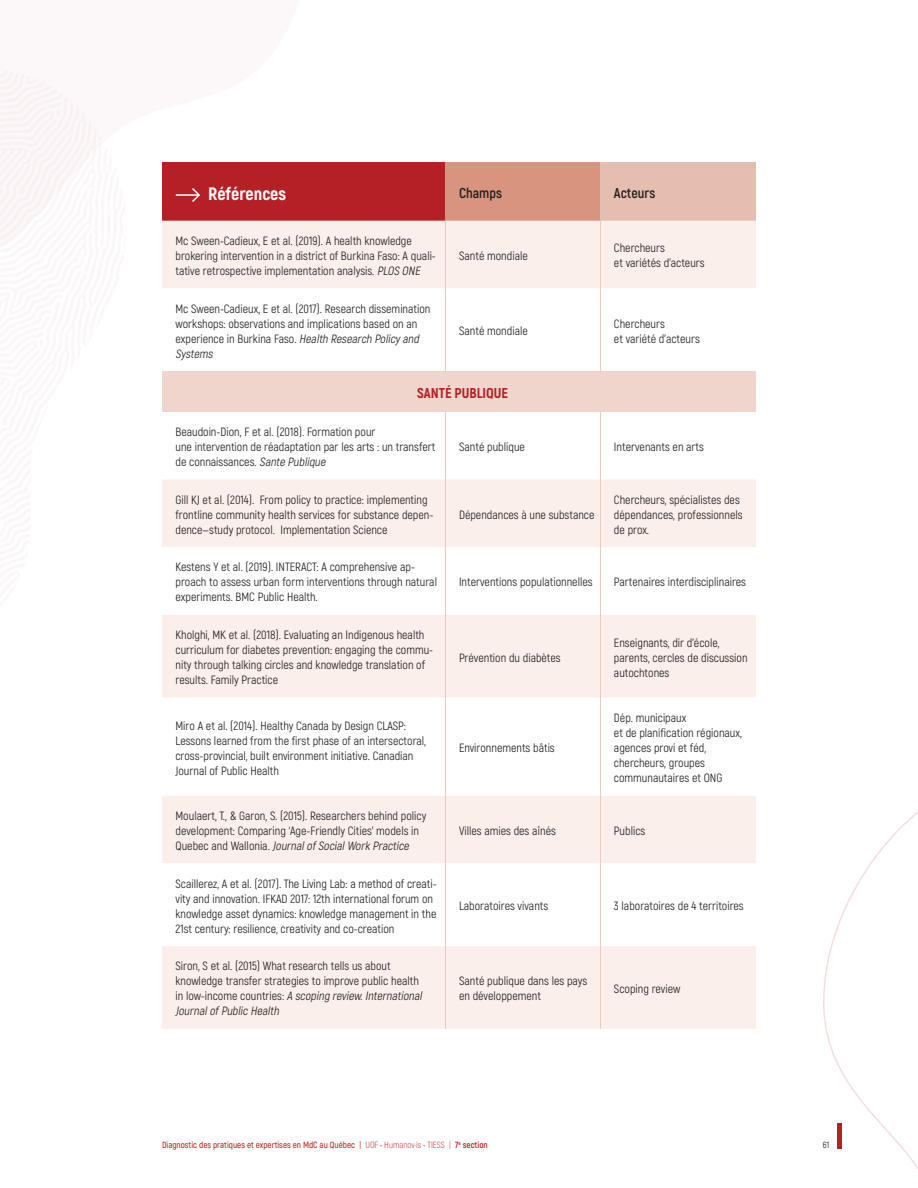
<style>
.page{position:relative;width:918px;height:1188px;background:#fff}
.page>*{position:absolute;margin:0;border:0;box-sizing:border-box;transform-origin:0 0}
.t1{font:800 18px "Akrobat";color:#fff}
.t2{font:700 14.25px "Akrobat";color:#231f20}
.t3{font:800 14.25px "Akrobat";color:#b52025}
.t4{font:12px/15px "Akrobat";color:#231f20}
.t5{font:600 9px "Akrobat";color:#b52025}
.t6{font:9px "Akrobat";color:#231f20}
.s1{font-style:italic}
.s2{font-weight:400}
.s3{font-weight:300}
.s4{font-weight:700}
</style>
<div class="page">
<svg style="left:823px;top:811px;width:95px;height:359px"></svg>
<div style="left:162px;top:162px;width:284px;height:59px;background:#b52025"></div>
<div style="left:446px;top:162px;width:154px;height:59px;background:#d8947f"></div>
<div style="left:600px;top:162px;width:156px;height:59px;background:#e6beaf"></div>
<div style="left:162px;top:221px;width:594px;height:808px;background:#faefeb"></div>
<svg style="left:162px;top:288px;width:594px;height:658px"></svg>
<div style="left:162px;top:371px;width:594px;height:41px;background:#efd5cb"></div>
<hr style="left:445px;top:221px;width:1px;height:67px;background:#eacabd">
<hr style="left:600px;top:221px;width:1px;height:67px;background:#eacabd">
<hr style="left:445px;top:288px;width:1px;height:83px;background:#eacabd">
<hr style="left:600px;top:288px;width:1px;height:83px;background:#eacabd">
<hr style="left:445px;top:412px;width:1px;height:67px;background:#eacabd">
<hr style="left:600px;top:412px;width:1px;height:67px;background:#eacabd">
<hr style="left:445px;top:479px;width:1px;height:68px;background:#eacabd">
<hr style="left:600px;top:479px;width:1px;height:68px;background:#eacabd">
<hr style="left:445px;top:547px;width:1px;height:68px;background:#eacabd">
<hr style="left:600px;top:547px;width:1px;height:68px;background:#eacabd">
<hr style="left:445px;top:615px;width:1px;height:83px;background:#eacabd">
<hr style="left:600px;top:615px;width:1px;height:83px;background:#eacabd">
<hr style="left:445px;top:698px;width:1px;height:98px;background:#eacabd">
<hr style="left:600px;top:698px;width:1px;height:98px;background:#eacabd">
<hr style="left:445px;top:796px;width:1px;height:67px;background:#eacabd">
<hr style="left:600px;top:796px;width:1px;height:67px;background:#eacabd">
<hr style="left:445px;top:863px;width:1px;height:83px;background:#eacabd">
<hr style="left:600px;top:863px;width:1px;height:83px;background:#eacabd">
<hr style="left:445px;top:946px;width:1px;height:83px;background:#eacabd">
<hr style="left:600px;top:946px;width:1px;height:83px;background:#eacabd">
<hr style="left:176px;top:194px;width:22px;height:2px;background:#fff">
<svg style="left:191px;top:188px;width:9px;height:14px"></svg>
<h1 class="t1" style="left:208px;top:183px;width:79px">Références</h1>
<p class="t2" style="left:459px;top:184px;width:44px">Champs</p>
<p class="t2" style="left:614px;top:184px;width:43px">Acteurs</p>
<p class="t4" style="left:176px;top:233px;width:262px">Mc Sween-Cadieux, E et al. (2019). A health knowledge brokering intervention in a district of Burkina Faso: A quali&shy;tative retrospective implementation analysis. <span class="s1">PLOS ONE</span></p>
<p class="t4" style="left:459px;top:248px;width:70px">Santé mondiale</p>
<p class="t4" style="left:614px;top:241px;width:92px">Chercheurs<br>et variétés d’acteurs</p>
<p class="t4" style="left:176px;top:301px;width:256px">Mc Sween-Cadieux, E et al. (2017). Research dissemination workshops: observations and implications based on an experience in Burkina Faso. <span class="s1">Health Research Policyand Systems</span></p>
<p class="t4" style="left:459px;top:324px;width:70px">Santé mondiale</p>
<p class="t4" style="left:614px;top:316px;width:87px">Chercheurs<br>et variété d’acteurs</p>
<p class="t3" style="left:417px;top:384px;width:92px">SANTÉ PUBLIQUE</p>
<p class="t4" style="left:176px;top:424px;width:261px">Beaudoin-Dion, F et al. (2018). Formation pour<br>une intervention de réadaptation par les arts : un transfert de connaissances. <span class="s1">Sante Publique</span></p>
<p class="t4" style="left:459px;top:439px;width:67px">Santé publique</p>
<p class="t4" style="left:614px;top:439px;width:92px">Intervenants en arts</p>
<p class="t4" style="left:176px;top:492px;width:259px">Gill KJ et al. (2014). From policy to practice: implementing frontline community health services for substance depen&shy;dence—study protocol. Implementation Science</p>
<p class="t4" style="left:176px;top:560px;width:263px">Kestens Y et al. (2019). INTERACT: A comprehensive ap&shy;proach to assess urban form interventions through natural experiments. BMC Public Health.</p>
<p class="t4" style="left:176px;top:628px;width:259px">Kholghi, MK et al. (2018). Evaluating an Indigenous health curriculum for diabetes prevention: engaging the commu&shy;nity through talking circles and knowledge translation of results. Family Practice</p>
<p class="t4" style="left:176px;top:718px;width:252px">Miro A et al. (2014). Healthy Canada by Design CLASP:<br>Lessons learned from the first phase of an intersectoral, cross-provincial, built environment initiative. Canadian Journal of Public Health</p>
<p class="t4" style="left:176px;top:808px;width:252px">Moulaert, T., &amp; Garon, S. (2015). Researchers behind policy development: Comparing ‘Age-Friendly Cities’ models in<br>Q u e b e c a n d Wa l l o n i a . <span class="s1">JournalofSocialWork Practice</span></p>
<p class="t4" style="left:176px;top:876px;width:263px">Scaillerez, A et al. (2017). The Living Lab: a method of creati&shy;vity and innovation. IFKAD 2017: 12th international forum on knowledge asset dynamics: knowledge management in the 21st century: resilience, creativity and co-creation</p>
<p class="t4" style="left:176px;top:959px;width:250px">Siron, S et al. (2015) What research tells us about knowledge transfer strategies to improve public health<br>i n l ow - i n c o m e c o u n t r i e s : <span class="s1">A scoping review.International JournalofPublic Health</span></p>
<p class="t4" style="left:459px;top:507px;width:137px">Dépendances à une substance</p>
<p class="t4" style="left:614px;top:492px;width:130px">Chercheurs, spécialistes des dépendances, professionnels de prox.</p>
<p class="t4" style="left:459px;top:575px;width:135px">Interventions populationnelles</p>
<p class="t4" style="left:614px;top:575px;width:134px">Partenaires interdisciplinaires</p>
<p class="t4" style="left:459px;top:650px;width:103px">Prévention du diabètes</p>
<p class="t4" style="left:459px;top:740px;width:97px">Environnements bâtis</p>
<p class="t4" style="left:614px;top:635px;width:135px">Enseignants, dir d’école, parents, cercles de discussion autochtones</p>
<p class="t4" style="left:614px;top:710px;width:129px">Dép. municipaux<br>et de planification régionaux, agences provi et féd, chercheurs, groupes communautaires et ONG</p>
<p class="t4" style="left:459px;top:823px;width:99px">Villes amies des aînés</p>
<p class="t4" style="left:614px;top:823px;width:33px">Publics</p>
<p class="t4" style="left:459px;top:898px;width:91px">Laboratoires vivants</p>
<p class="t4" style="left:614px;top:898px;width:131px">3 laboratoires de 4 territoires</p>
<p class="t4" style="left:459px;top:974px;width:130px">Santé publique dans les pays en développement</p>
<p class="t4" style="left:614px;top:981px;width:68px">Scoping review</p>
<p class="t5" style="left:162px;top:1139px;width:327px">Diagnostic des pratiques et expertises en MdC au Québec <span class="s2">|</span> <span class="s3">UOF</span> <span class="s2">•</span> <span class="s3">Humanov·is</span> <span class="s2">•</span> <span class="s3">TIESS |</span> <span class="s4">7</span><sup>e</sup> <span class="s4">section</span></p>
<p class="t6" style="left:823px;top:1139px;width:8px">61</p>
</div>
